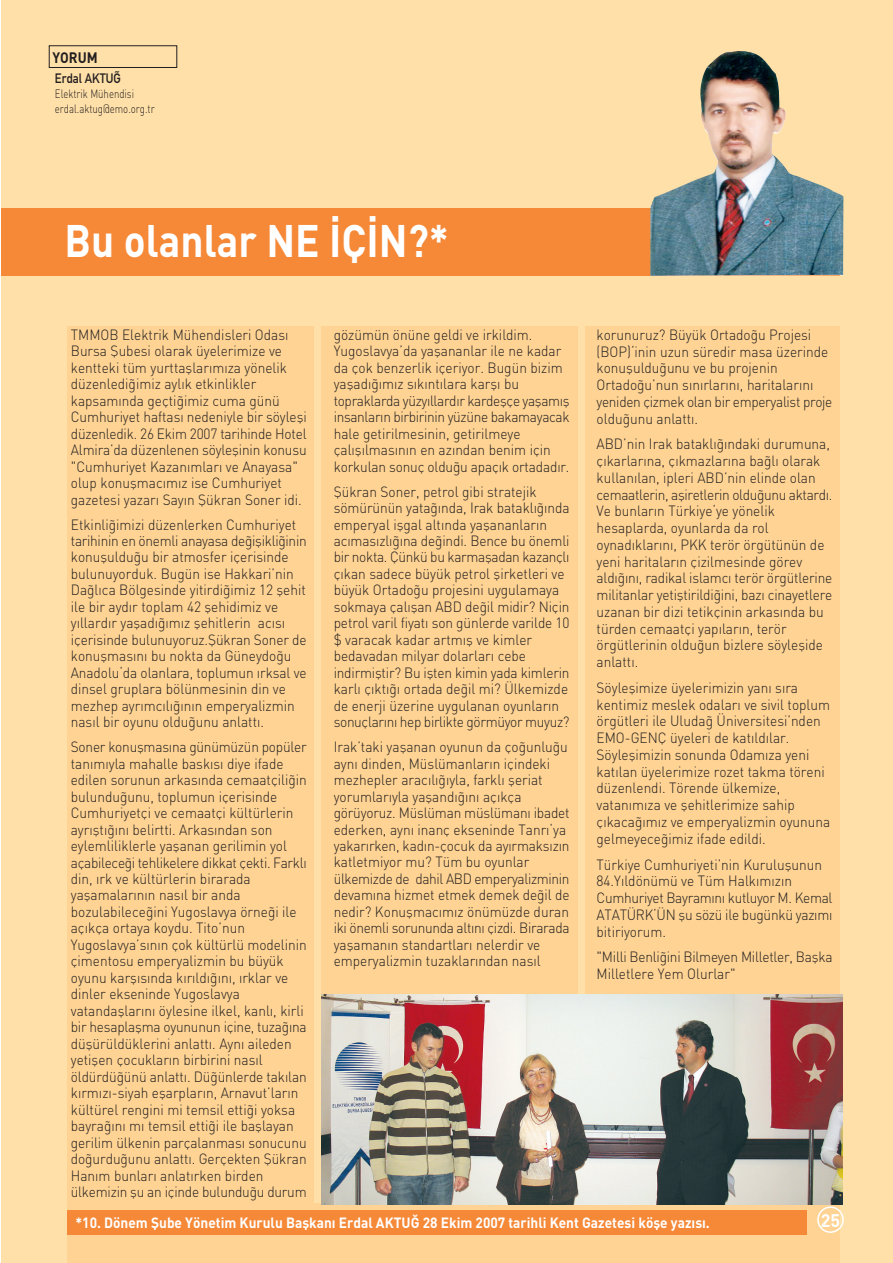
<style>
.page{position:relative;width:893px;height:1263px;background:#fff}
.page>*{position:absolute;margin:0;border:0;box-sizing:border-box;transform-origin:0 0}
.t1{font:700 45px "DINBEK";color:#fff;scale:.9 1}
.t2{font:700 18px "DINBEK";color:#fff}
.t3{font:700 15px "DINBEK";color:#231f20;scale:.9 1}
.t4{font:300 14.7px/16.5px "DINBEK";color:#231f20;scale:.93 1}
.t5{font:700 14.7px "DINBEK";color:#fff;scale:.93 1}
.t6{font:13.5px "DINBEK Mitt Alternate";color:#231f20;scale:.9 1}
.t7{font:300 12px/15px "DINBEK";color:#231f20;scale:.8 1}
</style>
<div class="page">
<div style="left:1px;top:0;width:892px;height:1263px;background:#ffe0a8"></div>
<div style="left:1px;top:208px;width:839px;height:67px;background:#f58938"></div>
<div style="left:67px;top:327px;width:773px;height:936px;background:#fed393"></div>
<div style="left:315px;top:320px;width:6px;height:883px;background:#ffe0a8"></div>
<div style="left:579px;top:320px;width:6px;height:882px;background:#ffe0a8"></div>
<div style="left:817px;top:1206px;width:27px;height:27px;border:2px solid #fff;border-radius:50%"></div>
<div style="left:49px;top:45px;width:128px;height:23px;border:1px solid #231f20"></div>
<img style="left:650px;top:51px;width:194px;height:225px">
<img style="left:321px;top:995px;width:521px;height:209px">
<div style="left:68px;top:1210px;width:739px;height:24px;background:#f58938"></div>
<p class="t3" style="left:52px;top:52px;width:52px">YORUM</p>
<p class="t6" style="left:55px;top:74px;width:75px">Erdal AKTU⁄</p>
<p class="t7" style="left:55px;top:88px;width:126px">Elektrik Mühendisi erdal.aktug@emo.org.tr</p>
<h1 class="t1" style="left:65px;top:225px;width:429px">Bu olanlar NE ‹Ç‹N?*</h1>
<p class="t4" style="left:71px;top:328px;width:255px">TMMOB Elektrik Mühendisleri Odas› Bursa fiubesi olarak üyelerimize ve kentteki tüm yurttafllar›m›za yönelik düzenledi¤imiz ayl›k etkinlikler kapsam›nda geçti¤imiz cuma günü Cumhuriyet haftas› nedeniyle bir söylefli düzenledik. 26 Ekim 2007 tarihinde Hotel Almira’da düzenlenen söyleflinin konusu "Cumhuriyet Kazan›mlar› ve Anayasa" olup konuflmac›m›z ise Cumhuriyet gazetesi yazar› Say›n fiükran Soner idi.</p>
<p class="t4" style="left:71px;top:518px;width:255px">Etkinli¤imizi düzenlerken Cumhuriyet tarihinin en önemli anayasa de¤iflikli¤inin konufluldu¤u bir atmosfer içerisinde bulunuyorduk. Bugün ise Hakkari’nin Da¤l›ca Bölgesinde yitirdi¤imiz 12 flehit ile bir ayd›r toplam 42 flehidimiz ve y›llard›r yaflad›¤›m›z flehitlerin -ac›s› içerisinde bulunuyoruz.fiükran Soner de konuflmas›n› bu nokta da Güneydo¤u Anadolu‘da olanlara, toplumun ›rksal ve dinsel gruplara bölünmesinin din ve mezhep ayr›mc›l›¤›n›n emperyalizmin nas›l bir oyunu oldu¤unu anlatt›.</p>
<p class="t4" style="left:71px;top:740px;width:255px">Soner konuflmas›na günümüzün popüler tan›m›yla mahalle bask›s› diye ifade edilen sorunun arkas›nda cemaatçili¤in bulundu¤unu, toplumun içerisinde Cumhuriyetçi ve cemaatçi kültürlerin ayr›flt›¤›n› belirtti. Arkas›ndan son eylemliliklerle yaflanan gerilimin yol açabilece¤i tehlikelere dikkat çekti. Farkl› din, ›rk ve kültürlerin birarada yaflamalar›n›n nas›l bir anda bozulabilece¤ini Yugoslavya örne¤i ile aç›kça ortaya koydu. Tito’nun Yugoslavya’s›n›n çok kültürlü modelinin çimentosu emperyalizmin bu büyük oyunu karfl›s›nda k›r›ld›¤›n›, ›rklar ve dinler ekseninde Yugoslavya vatandafllar›n› öylesine ilkel, kanl›, kirli bir hesaplaflma oyununun içine, tuza¤›na düflürüldüklerini anlatt›. Ayn› aileden yetiflen çocuklar›n birbirini nas›l öldürdü¤ünü anlatt›. Dü¤ünlerde tak›lan k›rm›z›-siyah eflarplar›n, Arnavut’lar›n kültürel rengini mi temsil etti¤i yoksa bayra¤›n› m› temsil etti¤i ile bafllayan gerilim ülkenin parçalanmas› sonucunu do¤urdu¤unu anlatt›. Gerçekten fiükran Han›m bunlar› anlat›rken birden ülkemizin flu an içinde bulundu¤u durum</p>
<p class="t4" style="left:334px;top:328px;width:255px">gözümün önüne geldi ve irkildim.<br>Yugoslavya’da yaflananlar ile ne kadar da çok benzerlik içeriyor. Bugün bizim yaflad›¤›m›z s›k›nt›lara karfl› bu topraklarda yüzy›llard›r kardeflçe yaflam›fl insanlar›n birbirinin yüzüne bakamayacak hale getirilmesinin, getirilmeye çal›fl›lmas›n›n en az›ndan benim için korkulan sonuç oldu¤u apaç›k ortadad›r.</p>
<p class="t4" style="left:334px;top:485px;width:255px">fiükran Soner, petrol gibi stratejik sömürünün yata¤›nda, Irak batakl›¤›nda emperyal iflgal alt›nda yaflananlar›n ac›mas›zl›¤›na de¤indi. Bence bu önemli bir nokta. Çünkü bu karmafladan kazançl› ç›kan sadece büyük petrol flirketleri ve büyük Ortado¤u projesini uygulamaya sokmaya çal›flan ABD de¤il midir? Niçin petrol varil fiyat› son günlerde varilde 10 $ varacak kadar artm›fl ve kimler bedavadan milyar dolarlar› cebe indirmifltir? Bu iflten kimin yada kimlerin karl› ç›kt›¤› ortada de¤il mi? Ülkemizde de enerji üzerine uygulanan oyunlar›n sonuçlar›n› hep birlikte görmüyor muyuz?</p>
<p class="t4" style="left:334px;top:740px;width:255px">Irak’taki yaflanan oyunun da ço¤unlu¤u ayn› dinden, Müslümanlar›n içindeki mezhepler arac›l›¤›yla, farkl› fleriat yorumlar›yla yafland›¤›n› aç›kça görüyoruz. Müslüman müslüman› ibadet ederken, ayn› inanç ekseninde Tanr›‘ya yakar›rken, kad›n-çocuk da ay›rmaks›z›n katletmiyor mu? Tüm bu oyunlar ülkemizde de- dahil ABD emperyalizminin devam›na hizmet etmek demek de¤il de nedir? Konuflmac›m›z önümüzde duran iki önemli sorununda alt›n› çizdi. Birarada yaflaman›n standartlar› nelerdir ve emperyalizmin tuzaklar›ndan nas›l</p>
<p class="t4" style="left:597px;top:328px;width:255px">korunuruz? Büyük Ortado¤u Projesi (BOP)‘inin uzun süredir masa üzerinde konufluldu¤unu ve bu projenin Ortado¤u’nun s›n›rlar›n›, haritalar›n› yeniden çizmek olan bir emperyalist proje oldu¤unu anlatt›.</p>
<p class="t4" style="left:597px;top:437px;width:255px">ABD’nin Irak batakl›¤›ndaki durumuna, ç›karlar›na, ç›kmazlar›na ba¤l› olarak kullan›lan, ipleri ABD’nin elinde olan cemaatlerin, afliretlerin oldu¤unu aktard›.<br>Ve bunlar›n Türkiye‘ye yönelik hesaplarda, oyunlarda da rol oynad›klar›n›, PKK terör örgütünün de yeni haritalar›n çizilmesinde görev ald›¤›n›, radikal islamc› terör örgütlerine militanlar yetifltirildi¤ini, baz› cinayetlere uzanan bir dizi tetikçinin arkas›nda bu türden cemaatçi yap›lar›n, terör örgütlerinin oldu¤un bizlere söyleflide anlatt›.</p>
<p class="t4" style="left:597px;top:681px;width:253px">Söyleflimize üyelerimizin yan› s›ra kentimiz meslek odalar› ve sivil toplum örgütleri ile Uluda¤ Üniversitesi’nden EMO-GENÇ üyeleri de kat›ld›lar.<br>Söyleflimizin sonunda Odam›za yeni kat›lan üyelerimize rozet takma töreni düzenlendi. Törende ülkemize, vatan›m›za ve flehitlerimize sahip ç›kaca¤›m›z ve emperyalizmin oyununa gelmeyece¤imiz ifade edildi.</p>
<p class="t4" style="left:597px;top:858px;width:255px">Türkiye Cumhuriyeti’nin Kuruluflunun 84.Y›ldönümü ve Tüm Halk›m›z›n Cumhuriyet Bayram›n› kutluyor M. Kemal ATATÜRK‘ÜN flu sözü ile bugünkü yaz›m› bitiriyorum.</p>
<p class="t4" style="left:597px;top:950px;width:255px">"Milli Benli¤ini Bilmeyen Milletler, Baflka<br>Milletlere Yem Olurlar"</p>
<p class="t5" style="left:75px;top:1217px;width:684px">*10. Dönem fiube Yönetim Kurulu Baflkan› Erdal AKTU⁄ 28 Ekim 2007 tarihli Kent Gazetesi köfle yaz›s›.</p>
<p class="t2" style="left:821px;top:1214px;width:21px">25</p>
</div>
